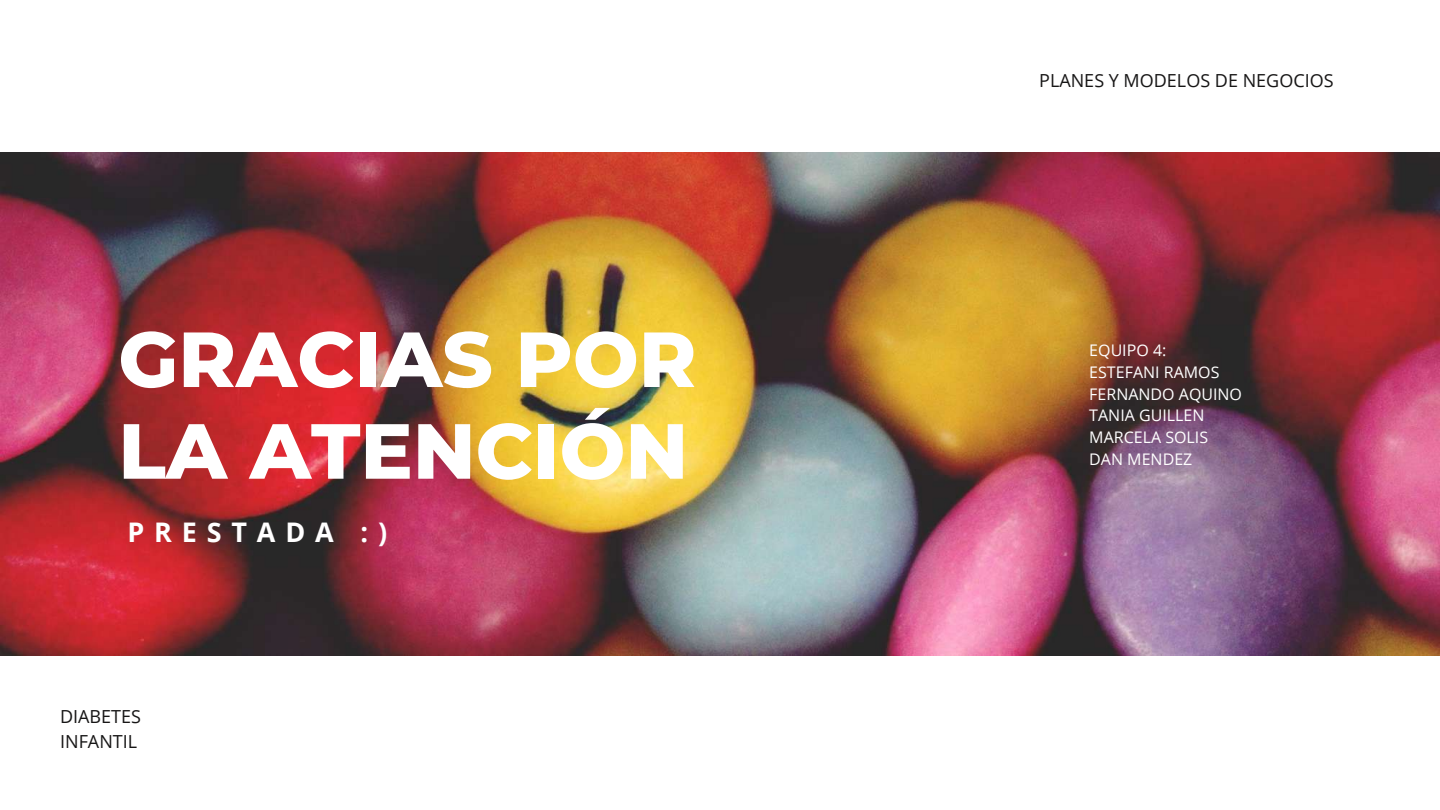
<style>
.page{position:relative;width:1440px;height:810px;background:#fff}
.page>*{position:absolute;margin:0;border:0;box-sizing:border-box;transform-origin:0 0}
.t1{font:800 77.9px/91.7px "Montserrat";color:#fff}
.t2{font:700 27px "Open Sans";letter-spacing:.365em;color:#fff}
.t3{font:18px/24.8px "Open Sans";color:#171616}
.t4{font:16px/21.8px "Open Sans";color:#fff}
</style>
<div class="page">
<img style="left:0;top:153px;width:1440px;height:502px">
<h1 class="t1" style="left:118px;top:313px;width:580px">GRACIAS POR<br>LA ATENCIÓN</h1>
<h2 class="t2" style="left:127px;top:513px;width:261px">PRESTADA :)</h2>
<p class="t3" style="left:60px;top:704px;width:82px">DIABETES<br>INFANTIL</p>
<p class="t3" style="left:1039px;top:68px;width:296px">PLANES Y MODELOS DE NEGOCIOS</p>
<p class="t4" style="left:1089px;top:339px;width:154px">EQUIPO 4:<br>ESTEFANI RAMOS<br>FERNANDO AQUINO<br>TANIA GUILLEN<br>MARCELA SOLIS<br>DAN MENDEZ</p>
</div>
